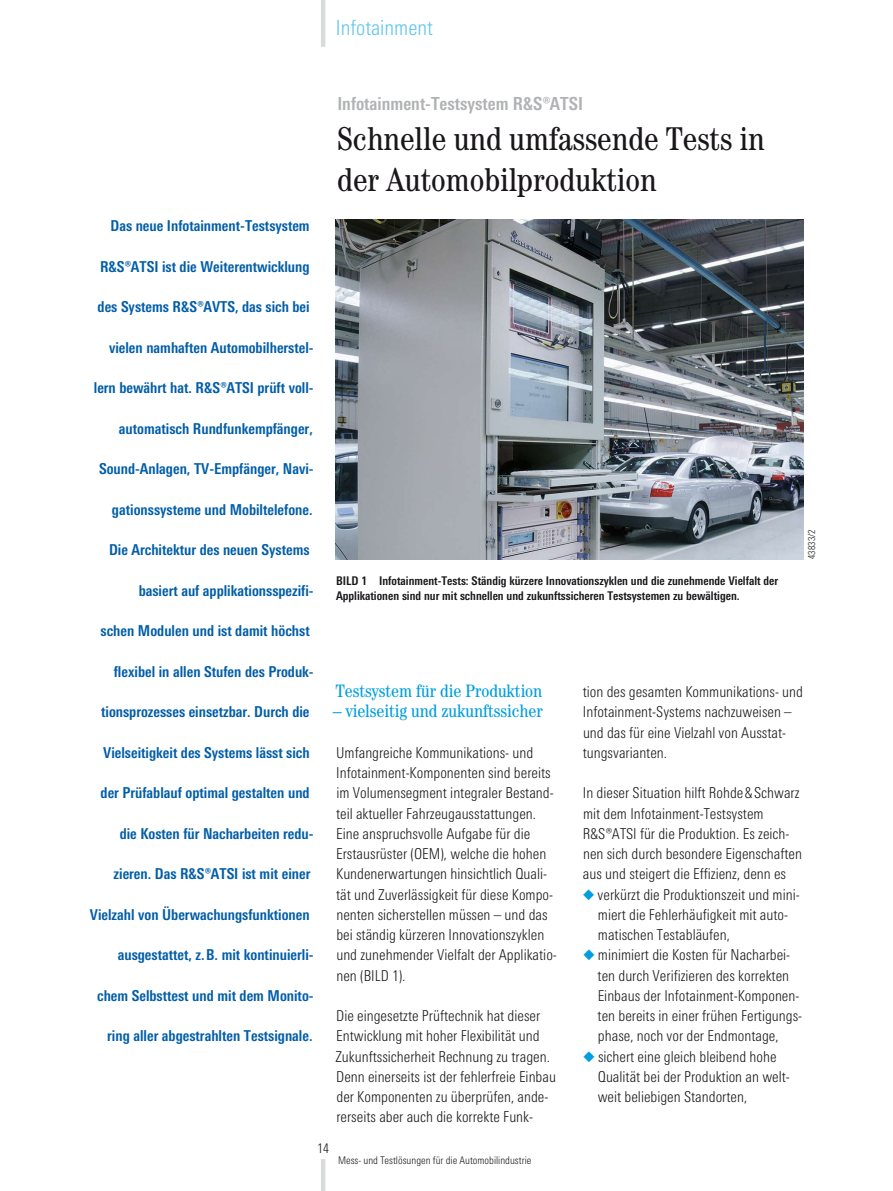
<style>
.page{position:relative;width:893px;height:1191px;background:#fff}
.page>*{position:absolute;margin:0;border:0;box-sizing:border-box;transform-origin:0 0}
.t1{font:condensed 33px/40.5px "Century";color:#1a171b}
.t2{font:300 21px "RS Univers Cond";color:#5ec5ed}
.t3{font:condensed 18px "Century";color:#009ee0}
.t4{font:700 18px "RS Univers Cond";color:#b1b2b4}
.t5{font:300 15px/20.2px "RS Univers Cond";color:#1a171b}
.t6{font:700 15px "RS Univers Cond";color:#005da8}
.t7{font:300 13.5px "RS Univers Cond";color:#1a171b}
.t8{font:700 12px/15px "RS Univers Cond";color:#1a171b}
.t9{font:300 10.5px "RS Univers Cond";color:#1a171b}
.t10{font:300 9.75px "RS Univers Cond";color:#1a171b}
.s1{color:#009ee0}
</style>
<div class="page">
<hr style="left:321px;top:1161px;width:4px;height:30px;background:#d9dadb">
<hr style="left:321px;top:0;width:4px;height:45px;background:#d9dadb">
<img style="left:336px;top:219px;width:468px;height:340px">
<h2 class="t2" style="left:336px;top:15px;width:99px">Infotainment</h2>
<p class="t6" style="left:111px;top:217px;width:201px">Das neue Infotainment-Testsystem</p>
<p class="t6" style="left:100px;top:257px;width:211px">R&amp;S®ATSI ist die Weiterentwicklung</p>
<p class="t6" style="left:98px;top:298px;width:214px">des Systems R&amp;S®AVTS, das sich bei</p>
<p class="t6" style="left:109px;top:338px;width:206px">vielen namhaften Automobilherstel-</p>
<p class="t6" style="left:94px;top:379px;width:221px">lern bewährt hat. R&amp;S®ATSI prüft voll-</p>
<p class="t6" style="left:119px;top:419px;width:195px">automatisch Rundfunkempfänger,</p>
<p class="t6" style="left:99px;top:460px;width:216px">Sound-Anlagen, TV-Empfänger, Navi-</p>
<p class="t6" style="left:112px;top:500px;width:202px">gationssysteme und Mobiltelefone.</p>
<p class="t6" style="left:109px;top:541px;width:202px">Die Architektur des neuen Systems</p>
<p class="t6" style="left:139px;top:581px;width:176px">basiert auf applikationsspezifi-</p>
<p class="t6" style="left:101px;top:622px;width:211px">schen Modulen und ist damit höchst</p>
<p class="t6" style="left:114px;top:662px;width:200px">flexibel in allen Stufen des Produk-</p>
<p class="t6" style="left:101px;top:703px;width:210px">tionsprozesses einsetzbar. Durch die</p>
<p class="t6" style="left:103px;top:743px;width:208px">Vielseitigkeit des Systems lässt sich</p>
<p class="t6" style="left:101px;top:784px;width:211px">der Prüfablauf optimal gestalten und</p>
<p class="t6" style="left:120px;top:824px;width:196px">die Kosten für Nacharbeiten redu-</p>
<p class="t6" style="left:114px;top:865px;width:198px">zieren. Das R&amp;S®ATSI ist mit einer</p>
<p class="t6" style="left:90px;top:905px;width:221px">Vielzahl von Überwachungsfunktionen</p>
<p class="t6" style="left:118px;top:946px;width:197px">ausgestattet, z.B. mit kontinuierli-</p>
<p class="t6" style="left:97px;top:986px;width:218px">chem Selbsttest und mit dem Monito-</p>
<p class="t6" style="left:107px;top:1027px;width:207px">ring aller abgestrahlten Testsignale.</p>
<p class="t4" style="left:337px;top:92px;width:247px">Infotainment-Testsystem R&amp;S®ATSI</p>
<h1 class="t1" style="left:337px;top:118px;width:429px">Schnelle und umfassende Tests in der Automobilproduktion</h1>
<p class="t8" style="left:336px;top:573px;width:444px">BILD 1 Infotainment-Tests: Ständig kürzere Innovationszyklen und die zunehmende Vielfalt der<br>Applikationen sind nur mit schnellen und zukunftssicheren Testsystemen zu bewältigen.</p>
<p class="t10" style="left:806px;top:559px;width:31px;rotate:-90deg">43 833/2</p>
<p class="t3" style="left:336px;top:680px;width:208px">Testsystem für die Produktion</p>
<p class="t3" style="left:333px;top:700px;width:212px">– vielseitig und zukunftssicher</p>
<p class="t5" style="left:336px;top:742px;width:222px">Umfangreiche Kommunikations- und Infotainment-Komponenten sind bereits im Volumensegment integraler Bestand&shy;teil aktueller Fahrzeugausstattungen.<br>Eine anspruchsvolle Aufgabe für die Erstausrüster (OEM), welche die hohen Kundenerwartungen hinsichtlich Quali&shy;tät und Zuverlässigkeit für diese Kompo&shy;nenten sicherstellen müssen – und das bei ständig kürzeren Innovationszyklen und zunehmender Vielfalt der Applikatio&shy;nen (BILD 1).</p>
<p class="t5" style="left:335px;top:1005px;width:222px">Die eingesetzte Prüftechnik hat dieser Entwicklung mit hoher Flexibilität und Zukunftssicherheit Rechnung zu tragen.<br>Denn einerseits ist der fehlerfreie Einbau der Komponenten zu überprüfen, ande&shy;rerseits aber auch die korrekte Funk-</p>
<p class="t5" style="left:583px;top:681px;width:222px">tion des gesamten Kommunika-tions- und Infotainment-Systems nachzuweisen – und das für eine Vielzahl von Ausstat&shy;tungsvarianten.</p>
<p class="t5" style="left:583px;top:783px;width:221px">In dieser Situation hilft Rohde&amp;Schwarz mit dem Infotainment-Testsystem R&amp;S®ATSI für die Produktion. Es zeich&shy;nen sich durch besondere Eigenschaften aus und steigert die Effizienz, denn es</p>
<p class="t5" style="left:598px;top:884px;width:203px;text-indent:-15px"><span class="s1">◆</span> verkürzt die Produktionszeit und mini&shy;miert die Fehlerhäufigkeit mit auto&shy;matischen Testabläufen,</p>
<p class="t5" style="left:598px;top:945px;width:206px;text-indent:-15px"><span class="s1">◆</span> minimiert die Kosten für Nacharbei&shy;ten durch Verifizieren des korrekten Einbaus der Infotainment-Komponen&shy;ten bereits in einer frühen Fertigungs&shy;phase, noch vor der Endmontage,</p>
<p class="t5" style="left:598px;top:1046px;width:194px;text-indent:-15px"><span class="s1">◆</span> sichert eine gleich bleibend hohe<br>Qualität bei der Produktion an welt&shy;weit beliebigen Standorten,</p>
<p class="t7" style="left:317px;top:1140px;width:13px">14</p>
<p class="t9" style="left:338px;top:1153px;width:195px">Mess- und Testlösungen für die Automobilindustrie</p>
</div>
